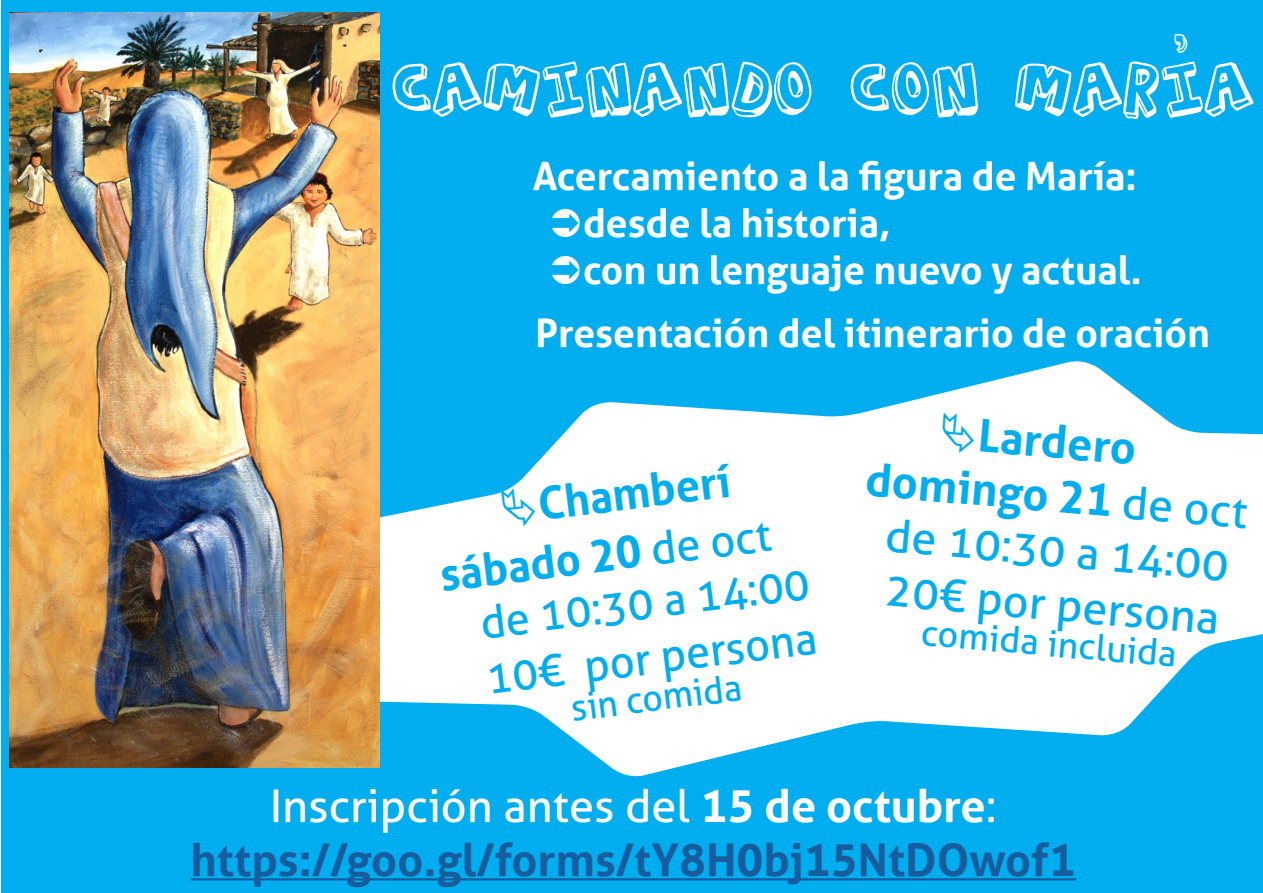
<style>
.page{position:relative;width:1263px;height:893px;background:#fff}
.page>*{position:absolute;margin:0;border:0;box-sizing:border-box;transform-origin:0 0}
.t1{font:72px "Action Jackson";color:#fff}
.t2{font:700 45px "Aller";color:#175d9e}
.t3{font:45px "Aller";color:#fff}
.t4{font:45px "Aller";color:#00aeef}
.t5{font:45px "Aller";color:#00aeef;scale:.96 1}
.t6{font:700 45px "Aller";color:#00aeef}
.t7{font:700 45px "Aller";color:#00aeef;scale:.96 1}
.t8{font:45px "Action Jackson";color:#fff}
.t9{font:700 39px "Aller";color:#fff}
.t10{font:36.9px "Aller";color:#00aeef;scale:.96 1}
.t11{font:36px "Aller";color:#00aeef}
.s1{font-weight:400}
.s2{font-weight:700}
</style>
<div class="page">
<div style="left:2px;top:0;width:1261px;height:893px;background:#00aeef"></div>
<svg style="left:255px;top:361px;width:1008px;height:416px;fill:#fff"></svg>
<img style="left:10px;top:13px;width:370px;height:754px">
<hr style="left:191px;top:878px;width:885px;height:2px;background:#175d9e">
<div style="left:940px;top:412px;width:36px;height:42px;background:#fff"></div>
<div style="left:501px;top:485px;width:36px;height:43px;background:#fff"></div>
<p class="t8" style="left:1174px;top:8px;width:16px">,</p>
<p class="t1" style="left:391px;top:57px;width:865px">CAMINANDO CON MARIA</p>
<p class="t9" style="left:533px;top:152px;width:605px">Acercamiento a la figura de María:</p>
<p class="t9" style="left:583px;top:199px;width:309px">desde la historia,</p>
<p class="t9" style="left:583px;top:246px;width:560px">con un lenguaje nuevo y actual.</p>
<p class="t9" style="left:535px;top:309px;width:676px">Presentación del itinerario de oración</p>
<p class="t7" style="left:535px;top:477px;width:203px;rotate:-7deg">Chamberí</p>
<p class="t7" style="left:437px;top:547px;width:348px;rotate:-7deg">sábado 20 <span class="s1">de oct</span></p>
<p class="t5" style="left:477px;top:596px;width:347px;rotate:-7deg">de 10:30 a 14:00</p>
<p class="t5" style="left:483px;top:651px;width:348px;rotate:-7deg">10€ por persona</p>
<p class="t10" style="left:568px;top:685px;width:181px;rotate:-7deg">sin comida</p>
<p class="t6" style="left:981px;top:407px;width:160px;rotate:5deg">Lardero</p>
<p class="t6" style="left:868px;top:452px;width:384px;rotate:5deg">domingo 21 <span class="s1">de oct</span></p>
<p class="t4" style="left:888px;top:508px;width:346px;rotate:5deg">de 10:30 a 14:00</p>
<p class="t4" style="left:888px;top:562px;width:337px;rotate:5deg">20€ por persona</p>
<p class="t11" style="left:923px;top:610px;width:258px;rotate:5deg">comida incluida</p>
<p class="t3" style="left:270px;top:779px;width:728px">Inscripción antes del <span class="s2">15 de octubre</span>:</p>
<p class="t2" style="left:191px;top:832px;width:887px">https://goo.gl/forms/tY8H0bj15NtDOwof1</p>
</div>
